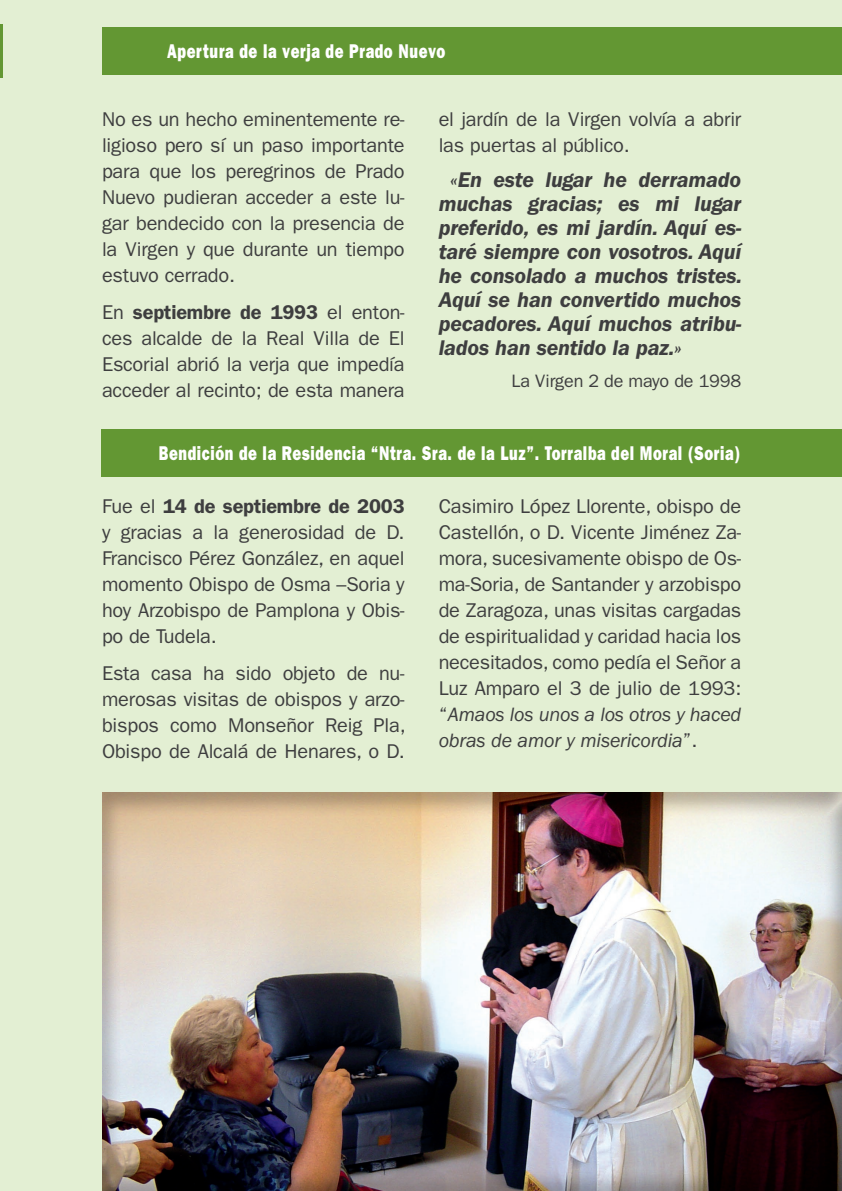
<style>
.page{position:relative;width:842px;height:1191px;background:#e3efd3}
.page>*{position:absolute;margin:0;border:0;box-sizing:border-box;transform-origin:0 0}
.Párrafo_Artículo{font:italic 600 22px/24px "ITC Franklin Gothic Std";letter-spacing:-.01em;color:#3e3e3f;text-align:justify}
.Párrafo_Artículo-2{font:20px/26px "ITC Franklin Gothic Std";letter-spacing:-.01em;color:#3e3e3f;text-align:justify}
.Número_de_Página__Im{font:20px "ITC Franklin Gothic Std Hvy";letter-spacing:.04em;color:#fff;scale:.74 1}
.Párrafo_Artículo-3{font:18px "ITC Franklin Gothic Std";letter-spacing:-.01em;color:#3e3e3f}
.s1{font-weight:600}
.s2{font-style:italic}
</style>
<div class="page">
<hr style="left:0;top:24px;width:2px;height:53px;background:#639733">
<div style="left:100px;top:791px;width:742px;height:400px;background:#231f20;opacity:.29"></div>
<div style="left:101px;top:429px;width:741px;height:48px;background:#639733"></div>
<div style="left:102px;top:27px;width:740px;height:48px;background:#639733"></div>
<p class="Número_de_Página__Im" style="left:167px;top:39px;width:377px">Apertura de la verja de Prado Nuevo</p>
<p class="Párrafo_Artículo-2" style="left:102px;top:106px;width:304px">No es un hecho eminentemente re&shy;ligioso pero sí un paso importante para que los peregrinos de Prado Nuevo pudieran acceder a este lu&shy;gar bendecido con la presencia de la Virgen y que durante un tiempo estuvo cerrado.</p>
<p class="Párrafo_Artículo-2" style="left:102px;top:299px;width:304px">En <span class="s1">septiembre de 1993</span> el enton&shy;ces alcalde de la Real Villa de El Escorial abrió la verja que impedía acceder al recinto; de esta manera</p>
<p class="Párrafo_Artículo-2" style="left:439px;top:106px;width:304px">el jardín de la Virgen volvía a abrir las puertas al público.</p>
<p class="Párrafo_Artículo" style="left:439px;top:168px;width:305px;text-indent:12px">«En este lugar he derramado muchas gracias; es mi lugar preferido, es mi jardín. Aquí es&shy;taré siempre con vosotros. Aquí he consolado a muchos tristes.<br>Aquí se han convertido muchos pecadores. Aquí muchos atribu&shy;lados han sentido la paz.»</p>
<p class="Párrafo_Artículo-3" style="left:512px;top:370px;width:231px">La Virgen 2 de mayo de 1998</p>
<p class="Número_de_Página__Im" style="left:159px;top:441px;width:787px">Bendición de la Residencia “Ntra. Sra. de la Luz”. Torralba del Moral (Soria)</p>
<p class="Párrafo_Artículo-2" style="left:102px;top:493px;width:304px">Fue el <span class="s1">14 de septiembre de 2003 </span>y gracias a la generosidad de D.<br>Francisco Pérez González, en aquel momento Obispo de Osma –Soria y hoy Arzobispo de Pamplona y Obis&shy;po de Tudela.</p>
<p class="Párrafo_Artículo-2" style="left:102px;top:660px;width:305px">Esta casa ha sido objeto de nu&shy;merosas visitas de obispos y arzo&shy;bispos como Monseñor Reig Pla, Obispo de Alcalá de Henares, o D.</p>
<p class="Párrafo_Artículo-2" style="left:439px;top:493px;width:304px">Casimiro López Llorente, obispo de Castellón, o D. Vicente Jiménez Za&shy;mora, sucesivamente obispo de Os&shy;ma-Soria, de Santander y arzobispo de Zaragoza, unas visitas cargadas de espiritualidad y caridad hacia los necesitados, como pedía el Señor a Luz Amparo el 3 de julio de 1993: “<span class="s2">Amaos los unos a los otros y haced obras de amor y misericordia</span>”.</p>
</div>
